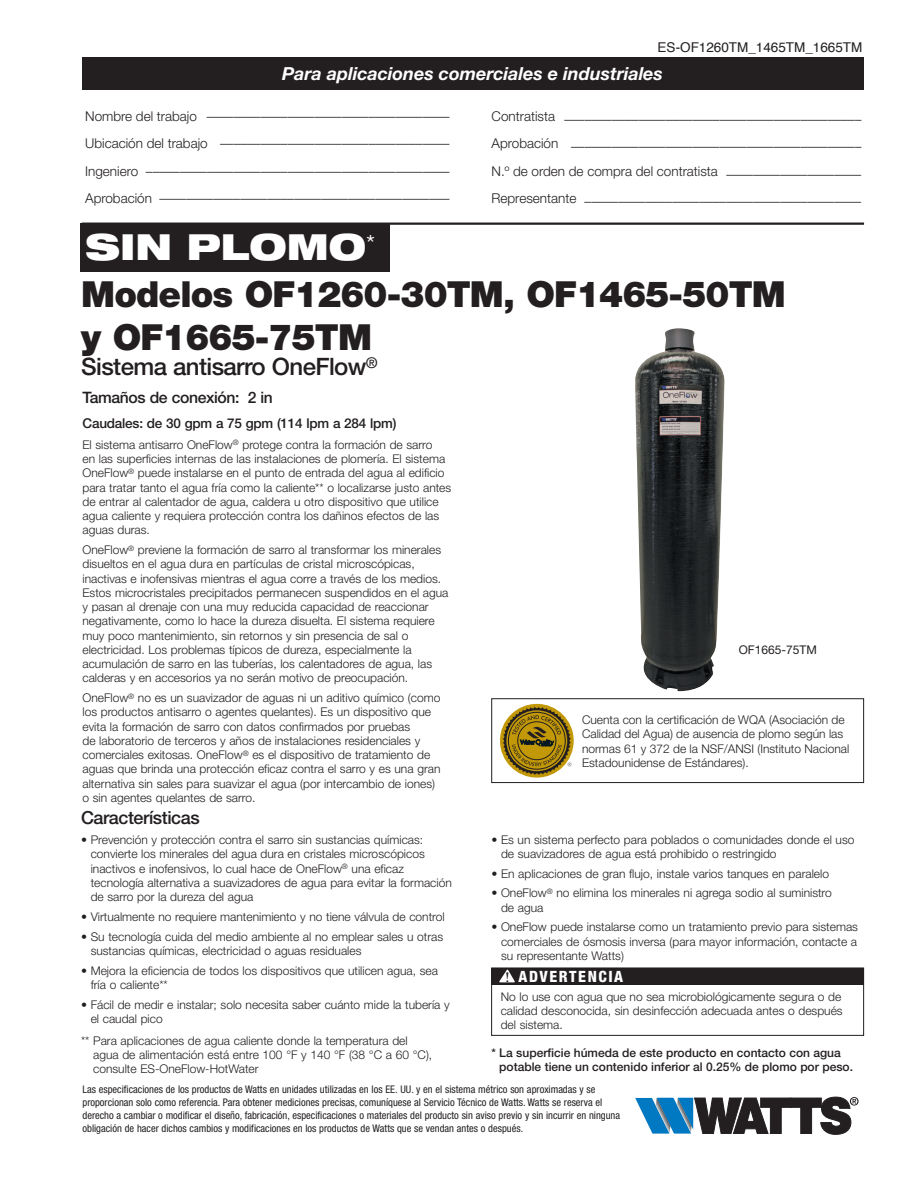
<style>
.page{position:relative;width:918px;height:1188px;background:#fff}
.page>*{position:absolute;margin:0;border:0;box-sizing:border-box;transform-origin:0 0}
.t1{font:900 36px/43.2px "Helvetica Neue LT Std";letter-spacing:-.025em;color:#231f20}
.t2{font:900 expanded 36px "Helvetica Neue LT Std";color:#fff}
.t3{font:500 24px "Helvetica Neue LT Std";letter-spacing:-.025em;color:#231f20}
.t4{font:italic 700 18px "Helvetica Neue LT Std";color:#fff}
.t5{font:500 18px "Helvetica Neue LT Std";letter-spacing:-.025em;color:#231f20}
.t6{font:500 15.75px "Helvetica Neue LT Std";letter-spacing:-.025em;color:#231f20}
.t7{font:800 condensed 15.6px "Helvetica Neue LT Std";letter-spacing:.1em;color:#fff}
.t8{font:300 13.5px "Helvetica Neue LT Std";color:#231f20}
.t9{font:500 13.5px "Helvetica Neue LT Std";letter-spacing:-.015em;color:#231f20}
.t10{font:13.5px "Helvetica";color:#231f20}
.t11{font:300 12px/14.2px "Helvetica Neue LT Std";color:#231f20}
.t12{font:500 12px/14.4px "Helvetica Neue LT Std";color:#231f20}
.t13{font:12px "Helvetica Neue LT Std";color:#231f20}
.t14{font:condensed 10.5px/13.2px "Helvetica Neue LT Std";color:#231f20}
.s1{font-family:"Minion Pro Semibold Subh";font-weight:400;font-stretch:normal;font-size:14.55px;color:#231f20}
</style>
<div class="page">
<div style="left:82px;top:57px;width:781px;height:32px;background:#231f20"></div>
<hr style="left:82px;top:223px;width:782px;height:2px;background:#231f20">
<svg style="left:635px;top:1097px;width:224px;height:38px"></svg>
<div style="left:80px;top:223px;width:310px;height:48px;background:#231f20"></div>
<img style="left:635px;top:328px;width:90px;height:363px">
<div style="left:491px;top:698px;width:373px;height:85px;border:1px solid #231f20"></div>
<svg style="left:500px;top:704px;width:74px;height:74px"></svg>
<svg style="left:503px;top:706px;width:68px;height:69px;background:#9d832e"></svg>
<div style="left:491px;top:968px;width:373px;height:16px;background:#231f20"></div>
<svg style="left:499px;top:970px;width:16px;height:12px"></svg>
<div style="left:491px;top:968px;width:373px;height:68px;border:1px solid #231f20"></div>
<p class="t10" style="left:658px;top:37px;width:206px">ES-OF1260TM_1465TM_1665TM</p>
<h3 class="t4" style="left:282px;top:62px;width:382px">Para aplicaciones comerciales e industriales</h3>
<p class="t8" style="left:85px;top:108px;width:366px">Nombre del trabajo ––––––––––––––––––––––––––––––––––––</p>
<p class="t8" style="left:492px;top:111px;width:371px">Contratista ––––––––––––––––––––––––––––––––––––––––––––</p>
<p class="t8" style="left:85px;top:135px;width:366px">Ubicación del trabajo ––––––––––––––––––––––––––––––––––</p>
<p class="t8" style="left:492px;top:138px;width:371px">Aprobación –––––––––––––––––––––––––––––––––––––––––––</p>
<p class="t8" style="left:85px;top:163px;width:366px">Ingeniero –––––––––––––––––––––––––––––––––––––––––––––</p>
<p class="t8" style="left:492px;top:163px;width:371px">N.º de orden de compra del contratista ––––––––––––––––––––</p>
<p class="t8" style="left:85px;top:190px;width:366px">Aprobación –––––––––––––––––––––––––––––––––––––––––––</p>
<p class="t8" style="left:492px;top:193px;width:371px">Representante –––––––––––––––––––––––––––––––––––––––––</p>
<h1 class="t2" style="left:85px;top:224px;width:291px">SIN PLOMO<sup>*</sup></h1>
<h1 class="t1" style="left:81px;top:272px;width:706px">Modelos OF1260-30TM, OF1465-50TM y OF1665-75TM</h1>
<h2 class="t3" style="left:81px;top:352px;width:298px">Sistema antisarro OneFlow<sup>®</sup></h2>
<h3 class="t6" style="left:82px;top:388px;width:192px">Tamaños de conexión: 2 in</h3>
<p class="t9" style="left:82px;top:415px;width:316px">Caudales: de 30 gpm a 75 gpm (114 lpm a 284 lpm)</p>
<p class="t11" style="left:82px;top:437px;width:370px">El sistema antisarro OneFlow<sup>®</sup> protege contra la formación de sarro<br>en las superficies internas de las instalaciones de plomería. El sistema OneFlow<sup>®</sup> puede instalarse en el punto de entrada del agua al edificio para tratar tanto el agua fría como la caliente** o localizarse justo antes de entrar al calentador de agua, caldera u otro dispositivo que utilice agua caliente y requiera protección contra los dañinos efectos de las aguas duras.</p>
<p class="t11" style="left:82px;top:543px;width:367px">OneFlow<sup>®</sup> previene la formación de sarro al transformar los minerales disueltos en el agua dura en partículas de cristal microscópicas, inactivas e inofensivas mientras el agua corre a través de los medios.<br>Estos microcristales precipitados permanecen suspendidos en el agua y pasan al drenaje con una muy reducida capacidad de reaccionar negativamente, como lo hace la dureza disuelta. El sistema requiere muy poco mantenimiento, sin retornos y sin presencia de sal o electricidad. Los problemas típicos de dureza, especialmente la acumulación de sarro en las tuberías, los calentadores de agua, las calderas y en accesorios ya no serán motivo de preocupación.</p>
<p class="t11" style="left:82px;top:691px;width:359px">OneFlow<sup>®</sup> no es un suavizador de aguas ni un aditivo químico (como los productos antisarro o agentes quelantes). Es un dispositivo que evita la formación de sarro con datos confirmados por pruebas<br>de laboratorio de terceros y años de instalaciones residenciales y comerciales exitosas. OneFlow<sup>®</sup> es el dispositivo de tratamiento de aguas que brinda una protección eficaz contra el sarro y es una gran alternativa sin sales para suavizar el agua (por intercambio de iones) o sin agentes quelantes de sarro.</p>
<h3 class="t5" style="left:81px;top:807px;width:120px">Características</h3>
<p class="t11" style="left:91px;top:833px;width:363px;text-indent:-10px">• Prevención y protección contra el sarro sin sustancias químicas: convierte los minerales del agua dura en cristales microscópicos inactivos e inofensivos, lo cual hace de OneFlow<sup>®</sup> una eficaz tecnología alternativa a suavizadores de agua para evitar la formación de sarro por la dureza del agua</p>
<p class="t11" style="left:81px;top:909px;width:365px">• Virtualmente no requiere mantenimiento y no tiene válvula de control</p>
<p class="t11" style="left:91px;top:929px;width:354px;text-indent:-10px">• Su tecnología cuida del medio ambiente al no emplear sales u otras sustancias químicas, electricidad o aguas residuales</p>
<p class="t11" style="left:91px;top:963px;width:349px;text-indent:-10px">• Mejora la eficiencia de todos los dispositivos que utilicen agua, sea fría o caliente**</p>
<p class="t11" style="left:91px;top:997px;width:361px;text-indent:-10px">• Fácil de medir e instalar; solo necesita saber cuánto mide la tubería y el caudal pico</p>
<p class="t11" style="left:93px;top:1033px;width:341px;text-indent:-12px">** Para aplicaciones de agua caliente donde la temperatura del agua de alimentación está entre 100 °F y 140 °F (38 °C a 60 °C), consulte ES-OneFlow-HotWater</p>
<p class="t13" style="left:739px;top:643px;width:80px">OF1665-75TM</p>
<p class="t11" style="left:582px;top:712px;width:269px">Cuenta con la certificación de WQA (Asociación de Calidad del Agua) de ausencia de plomo según las normas 61 y 372 de la NSF/ANSI (Instituto Nacional Estadounidense de Estándares).</p>
<p class="t11" style="left:501px;top:832px;width:355px;text-indent:-10px">• Es un sistema perfecto para poblados o comunidades donde el uso de suavizadores de agua está prohibido o restringido</p>
<p class="t11" style="left:491px;top:866px;width:339px">• En aplicaciones de gran flujo, instale varios tanques en paralelo</p>
<p class="t11" style="left:501px;top:886px;width:332px;text-indent:-10px">• OneFlow<sup>®</sup> no elimina los minerales ni agrega sodio al suministro de agua</p>
<p class="t11" style="left:501px;top:920px;width:358px;text-align:justify;text-indent:-10px">• OneFlow puede instalarse como un tratamiento previo para sistemas comerciales de ósmosis inversa (para mayor información, contacte a su representante Watts)</p>
<h3 class="t7" style="left:505px;top:966px;width:119px"><span class="s1">!</span> ADVERTENCIA</h3>
<p class="t11" style="left:501px;top:989px;width:343px;text-align:justify">No lo use con agua que no sea microbiológicamente segura o de calidad desconocida, sin desinfección adecuada antes o después del sistema.</p>
<p class="t12" style="left:499px;top:1045px;width:355px;text-indent:-8px">* La superficie húmeda de este producto en contacto con agua potable tiene un contenido inferior al 0.25% de plomo por peso.</p>
<p class="t14" style="left:82px;top:1083px;width:539px">Las especificaciones de los productos de Watts en unidades utilizadas en los EE. UU. y en el sistema métrico son aproximadas y se proporcionan solo como referencia. Para obtener mediciones precisas, comuníquese al Servicio Técnico de Watts. Watts se reserva el derecho a cambiar o modificar el diseño, fabricación, especificaciones o materiales del producto sin aviso previo y sin incurrir en ninguna obligación de hacer dichos cambios y modificaciones en los productos de Watts que se vendan antes o después.</p>
</div>
